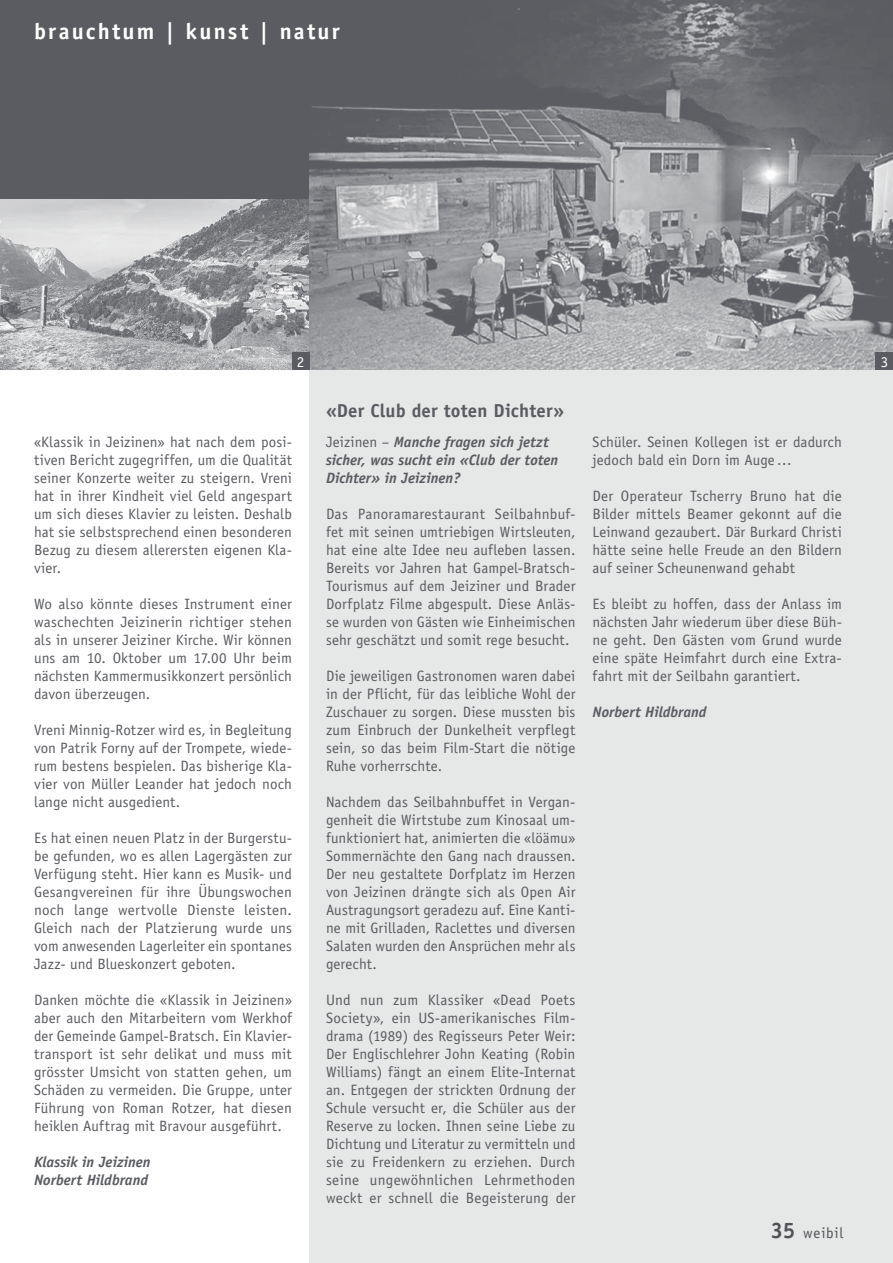
<style>
.page{position:relative;width:893px;height:1263px;background:#fff}
.page>*{position:absolute;margin:0;border:0;box-sizing:border-box;transform-origin:0 0}
.t1{font:700 22.5px "Officina Sans";letter-spacing:.095em;color:#fff}
.t2{font:700 18.75px "Officina Sans";letter-spacing:.01em;color:#5a5c61}
.t3{font:15px/18px "Officina Sans";letter-spacing:.005em;color:#5a5c61;text-align:justify}
.t4{font:italic 700 15px/18px "Officina Sans";color:#5a5c61}
.t5{font:15px "Officina Sans";color:#fff}
.s1{font-weight:400;font-style:normal}
.s2{font-weight:700;font-size:22.5px}
</style>
<div class="page">
<div style="left:0;top:0;width:893px;height:370px;background:#5a5c61"></div>
<div style="left:309px;top:370px;width:584px;height:893px;background:#e6e7e7"></div>
<img style="left:0;top:200px;width:309px;height:170px">
<img style="left:309px;top:0;width:584px;height:370px">
<div style="left:292px;top:353px;width:17px;height:17px;background:#5a5c61"></div>
<div style="left:876px;top:353px;width:17px;height:17px;background:#5a5c61"></div>
<h1 class="t1" style="left:34px;top:17px;width:307px">brauchtum | kunst | natur</h1>
<p class="t5" style="left:297px;top:353px;width:9px">2</p>
<p class="t5" style="left:881px;top:353px;width:9px">3</p>
<p class="t3" style="left:34px;top:432px;width:259px">«Klassik in Jeizinen» hat nach dem posi&shy;tiven Bericht zugegriffen, um die Qualität seiner Konzerte weiter zu steigern. Vreni hat in ihrer Kindheit viel Geld angespart um sich dieses Klavier zu leisten. Deshalb hat sie selbstsprechend einen besonderen Bezug zu diesem allerersten eigenen Kla&shy;vier.</p>
<p class="t3" style="left:34px;top:594px;width:260px">Wo also könnte dieses Instrument einer waschechten Jeizinerin richtiger stehen als in unserer Jeiziner Kirche. Wir können uns am 10. Oktober um 17.00 Uhr beim nächsten Kammermusikkonzert persönlich davon überzeugen.</p>
<p class="t3" style="left:34px;top:720px;width:259px">Vreni Minnig-Rotzer wird es, in Begleitung von Patrik Forny auf der Trompete, wiede&shy;rum bestens bespielen. Das bisherige Kla&shy;vier von Müller Leander hat jedoch noch lange nicht ausgedient.</p>
<p class="t3" style="left:34px;top:828px;width:259px">Es hat einen neuen Platz in der Burgerstu&shy;be gefunden, wo es allen Lagergästen zur Verfügung steht. Hier kann es Musik- und Gesangvereinen für ihre Übungswochen noch lange wertvolle Dienste leisten.<br>Gleich nach der Platzierung wurde uns vom anwesenden Lagerleiter ein spontanes Jazz- und Blueskonzert geboten.</p>
<p class="t3" style="left:34px;top:990px;width:259px">Danken möchte die «Klassik in Jeizinen» aber auch den Mitarbeitern vom Werkhof der Gemeinde Gampel-Bratsch. Ein Klavier&shy;transport ist sehr delikat und muss mit grösster Umsicht von statten gehen, um Schäden zu vermeiden. Die Gruppe, unter Führung von Roman Rotzer, hat diesen heiklen Auftrag mit Bravour ausgeführt.</p>
<p class="t4" style="left:34px;top:1152px;width:118px">Klassik in Jeizinen<br>Norbert Hildbrand</p>
<p class="t2" style="left:326px;top:399px;width:240px">«Der Club der toten Dichter»</p>
<p class="t4" style="left:326px;top:432px;width:234px"><span class="s1">Jeizinen –</span> Manche fragen sich jetzt sicher, was sucht ein «Club der toten<br>Dichter» in Jeizinen?</p>
<p class="t3" style="left:326px;top:504px;width:251px">Das Panoramarestaurant Seilbahnbuf&shy;fet mit seinen umtriebigen Wirtsleuten, hat eine alte Idee neu aufleben lassen.<br>Bereits vor Jahren hat Gampel-Bratsch-Tourismus auf dem Jeiziner und Brader Dorfplatz Filme abgespult. Diese Anläs&shy;se wurden von Gästen wie Einheimischen sehr geschätzt und somit rege besucht.</p>
<p class="t3" style="left:326px;top:666px;width:251px">Die jeweiligen Gastronomen waren dabei in der Pflicht, für das leibliche Wohl der Zuschauer zu sorgen. Diese mussten bis zum Einbruch der Dunkelheit verpflegt sein, so das beim Film-Start die nötige Ruhe vorherrschte.</p>
<p class="t3" style="left:326px;top:792px;width:251px">Nachdem das Seilbahnbuffet in Vergan&shy;genheit die Wirtstube zum Kinosaal um&shy;funktioniert hat, animierten die «löämu» Sommernächte den Gang nach draussen.<br>Der neu gestaltete Dorfplatz im Herzen von Jeizinen drängte sich als Open Air Austragungsort geradezu auf. Eine Kanti&shy;ne mit Grilladen, Raclettes und diversen Salaten wurden den Ansprüchen mehr als gerecht.</p>
<p class="t3" style="left:326px;top:990px;width:251px">Und nun zum Klassiker «Dead Poets Society», ein US-amerikanisches Film&shy;drama (1989) des Regisseurs Peter Weir:<br>Der Englischlehrer John Keating (Robin Williams) fängt an einem Elite-Internat an. Entgegen der strickten Ordnung der Schule versucht er, die Schüler aus der Reserve zu locken. Ihnen seine Liebe zu Dichtung und Literatur zu vermitteln und sie zu Freidenkern zu erziehen. Durch seine ungewöhnlichen Lehrmethoden weckt er schnell die Begeisterung der</p>
<p class="t3" style="left:592px;top:432px;width:251px">Schüler. Seinen Kollegen ist er dadurch jedoch bald ein Dorn im Auge…</p>
<p class="t3" style="left:592px;top:486px;width:251px">Der Operateur Tscherry Bruno hat die Bilder mittels Beamer gekonnt auf die Leinwand gezaubert. Där Burkard Christi hätte seine helle Freude an den Bildern auf seiner Scheunenwand gehabt</p>
<p class="t3" style="left:592px;top:594px;width:251px">Es bleibt zu hoffen, dass der Anlass im nächsten Jahr wiederum über diese Büh&shy;ne geht. Den Gästen vom Grund wurde eine späte Heimfahrt durch eine Extra&shy;fahrt mit der Seilbahn garantiert.</p>
<p class="t4" style="left:592px;top:702px;width:116px">Norbert Hildbrand</p>
<p class="t3" style="left:771px;top:1224px;width:74px"><span class="s2">35</span> weibil</p>
</div>
